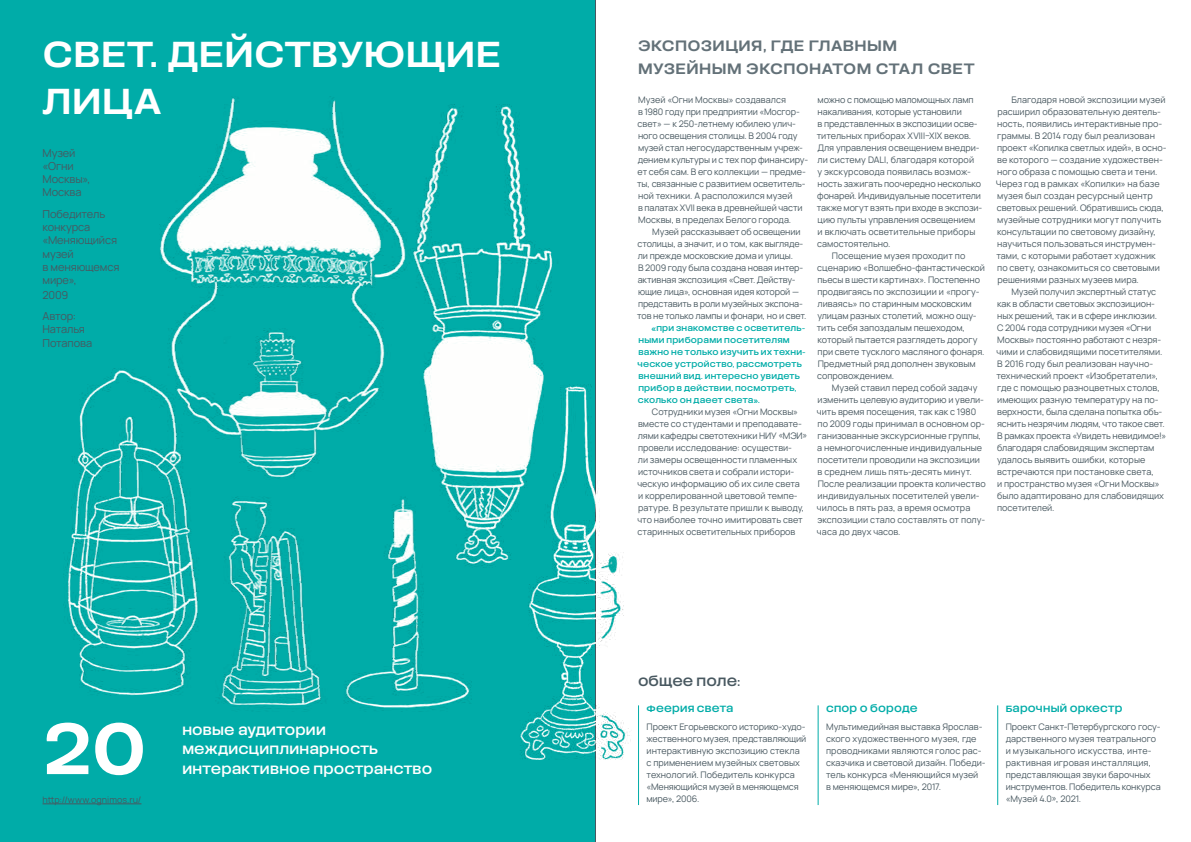
<style>
.page{position:relative;width:1191px;height:842px;background:#fff}
.page>*{position:absolute;margin:0;border:0;box-sizing:border-box;transform-origin:0 0}
.t1{font:72px "Easy Flex FP";color:#fff}
.t2{font:36px/47px "Easy Flex FP";letter-spacing:.01em;color:#fff}
.t3{font:15px/23px "Easy Flex FP";letter-spacing:.025em;color:#637178}
.t4{font:12px/19.7px "Easy Flex FP";letter-spacing:.015em;color:#fff}
.t5{font:12px "Easy Flex FP";letter-spacing:.005em;color:#485860}
.t6{font:11px/13.2px "Manrope";letter-spacing:-.01em;color:#485860}
.t7{font:9px/12px "Manrope";letter-spacing:-.005em;color:#485860}
.t8{font:9px "Easy Flex FP";letter-spacing:.02em;color:#00aca8}
.t9{font:7px/12px "Easy Flex FP";letter-spacing:.03em;color:#00aca8}
</style>
<div class="page">
<img style="left:0;top:0;width:999px;height:842px">
<h2 class="t2" style="left:43px;top:28px;width:460px">СВЕТ. ДЕЙСТВУЮЩИЕ<br>ЛИЦА</h2>
<p class="t6" style="left:43px;top:145px;width:50px">Музей «Огни<br>Москвы»,<br>Москва</p>
<p class="t6" style="left:43px;top:207px;width:78px">Победитель конкурса «Меняющийся музей<br>в меняющемся мире»,</p>
<p class="t6" style="left:43px;top:283px;width:35px;line-height:21.7px">2009<br>Автор:</p>
<p class="t6" style="left:43px;top:322px;width:51px">Наталья<br>Потапова</p>
<h1 class="t1" style="left:43px;top:697px;width:106px">20</h1>
<p class="t7" style="left:43px;top:793px;width:100px">http://www.ognimos.ru/</p>
<h3 class="t4" style="left:182px;top:720px;width:251px">новые аудитории междисциплинарность интерактивное пространство</h3>
<h3 class="t3" style="left:638px;top:33px;width:338px">ЭКСПОЗИЦИЯ, ГДЕ ГЛАВНЫМ<br>МУЗЕЙНЫМ ЭКСПОНАТОМ СТАЛ СВЕТ</h3>
<p class="t7" style="left:637px;top:94px;width:170px">Музей «Огни Москвы» создавался<br>в 1980 году при предприятии «Мосгор&shy;свет» — к 250-летнему юбилею улич&shy;ного освещения столицы. В 2004 году музей стал негосударственным учреж&shy;дением культуры и с тех пор финансиру-- ет себя сам. В его коллекции — предме&shy;ты, связанные с развитием осветитель&shy;ной техники. А расположился музей<br>в палатах XVII века в древней шей части Москвы, в пределах Белого города.</p>
<p class="t7" style="left:637px;top:226px;width:171px;text-indent:15px">Музей рассказывает об освещении столицы, а значит, и о том, как выгляде&shy;ли прежде московские дома и улицы.<br>В 2009 году была создана новая интер&shy;активная экспозиция «Свет. Деи-̆-ству&shy;ющие лица», основная идея которой — представить в роли музейных экспона&shy;тов не только лампы и фонари, но и свет.</p>
<p class="t9" style="left:637px;top:322px;width:169px;text-indent:14px">«При знакомстве с осветитель&shy;ными приборами посетителям важно не только изучить их техни&shy;ческое устройство, рассмотреть внешний вид. Интересно увидеть прибор в действии, посмотреть, сколько он даеет света».</p>
<p class="t7" style="left:637px;top:406px;width:171px;text-indent:15px">Сотрудники музея «Огни Москвы» вместе со студентами и преподавате&shy;лями кафедры светотехники НИУ «МЭИ» провели исследование: осуществи-<br>ли замеры освещенности пламенных источников света и собрали истори&shy;ческую информацию об их силе света и коррелированной цветовой темпе&shy;ратуре. В результате пришли к выводу, что наиболее точно имитировать свет старинных осветительных приборов</p>
<p class="t7" style="left:817px;top:94px;width:158px">можно с помощью маломощных ламп</p>
<p class="t7" style="left:817px;top:106px;width:146px">накаливания, которые установили</p>
<p class="t7" style="left:817px;top:118px;width:162px">в представленных в экспозиции осве-</p>
<p class="t7" style="left:816px;top:130px;width:156px">тительных приборах XVIII–XIX веков.</p>
<p class="t7" style="left:817px;top:142px;width:164px">Для управления освещением внедри-</p>
<p class="t7" style="left:817px;top:154px;width:155px">ли систему DALI, благодаря которой</p>
<p class="t7" style="left:817px;top:166px;width:155px">у экскурсовода появилась возмож-</p>
<p class="t7" style="left:817px;top:178px;width:165px">ность зажигать поочередно несколько</p>
<p class="t7" style="left:817px;top:190px;width:165px">фонарей . Индивидуальные посетители</p>
<p class="t7" style="left:816px;top:202px;width:167px">также могут взять при входе в экспози-</p>
<p class="t7" style="left:817px;top:214px;width:159px">цию пульты управления освещением</p>
<p class="t7" style="left:817px;top:226px;width:159px">и включать осветительные приборы</p>
<p class="t7" style="left:817px;top:238px;width:75px">самостоятельно.</p>
<p class="t7" style="left:832px;top:250px;width:135px">Посещение музея проходит по</p>
<p class="t7" style="left:817px;top:261px;width:169px">сценарию «Волшебно-фантастической</p>
<p class="t7" style="left:817px;top:273px;width:164px">пьесы в шести картинах». Постепенно</p>
<p class="t7" style="left:817px;top:285px;width:164px">продвигаясь по экспозиции и «прогу-</p>
<p class="t7" style="left:817px;top:297px;width:156px">ливаясь» по старинным московским</p>
<p class="t7" style="left:817px;top:309px;width:161px">улицам разных столетий , можно ощу-</p>
<p class="t7" style="left:816px;top:321px;width:150px">тить себя запоздалым пешеходом,</p>
<p class="t7" style="left:817px;top:333px;width:161px">который пытается разглядеть дорогу</p>
<p class="t7" style="left:817px;top:345px;width:168px">при свете тусклого масляного фонаря.</p>
<p class="t7" style="left:817px;top:357px;width:159px">Предметный ряд дополнен звуковым</p>
<p class="t7" style="left:817px;top:369px;width:78px">сопровождением.</p>
<p class="t7" style="left:832px;top:381px;width:147px">Музей ставил перед собой задачу</p>
<p class="t7" style="left:817px;top:393px;width:168px">изменить целевую аудиторию и увели-</p>
<p class="t7" style="left:817px;top:405px;width:161px">чить время посещения, так как с 1980</p>
<p class="t7" style="left:817px;top:417px;width:169px">по 2009 годы принимал в основном ор-</p>
<p class="t7" style="left:817px;top:429px;width:165px">ганизованные экскурсионные группы,</p>
<p class="t7" style="left:817px;top:441px;width:166px">а немногочисленные индивидуальные</p>
<p class="t7" style="left:817px;top:453px;width:164px">посетители проводили на экспозиции</p>
<p class="t7" style="left:817px;top:465px;width:156px">в среднем лишь пять-десять минут.</p>
<p class="t7" style="left:817px;top:477px;width:169px">После реализации проекта количество</p>
<p class="t7" style="left:817px;top:489px;width:164px">индивидуальных посетителей увели-</p>
<p class="t7" style="left:817px;top:501px;width:155px">чилось в пять раз, а время осмотра</p>
<p class="t7" style="left:817px;top:513px;width:169px">экспозиции стало составлять от полу-</p>
<p class="t7" style="left:817px;top:525px;width:85px">часа до двух часов.</p>
<p class="t7" style="left:996px;top:93px;width:171px;text-indent:16px">Благодаря новой экспозиции музей расширил образовательную деятель&shy;ность, появились интерактивные про&shy;граммы. В 2014 году был реализован проект «Копилка светлых идей», в осно&shy;ве которого — создание художествен&shy;ного образа с помощью света и тени.<br>Через год в рамках «Копилки» на базе музея был создан ресурсный центр световых решений. Обратившись сюда, музейные сотрудники могут получить консультации по световому дизайну, научиться пользоваться инструмен&shy;тами, с которыми работает художник по свету, ознакомиться со световыми решениями разных музеев мира.</p>
<p class="t7" style="left:996px;top:285px;width:171px;text-indent:15px">Музей получил экспертный статус как в области световых экспозицион&shy;ных решений, так и в сфере инклюзии.<br>С 2004 года сотрудники музея «Огни Москвы» постоянно работают с незря&shy;чими и слабовидящими посетителями.<br>В 2016 году был реализован научно&shy;технический проект «Изобретатели», где с помощью разноцветных столов, имеющих разную температуру на по&shy;верхности, была сделана попытка объ&shy;яснить незрячим людям, что такое свет.<br>В рамках проекта «Увидеть невидимое!» благодаря слабовидящим экспертам удалось выявить ошибки, которые встречаются при постановке света,<br>и пространство музея «Огни Москвы» было адаптировано для слабовидящих посетителей .</p>
<h3 class="t5" style="left:638px;top:673px;width:103px">Общее поле:</h3>
<p class="t8" style="left:646px;top:702px;width:88px">Феерия света</p>
<p class="t7" style="left:646px;top:720px;width:161px">Проект Егорьевского историко-худо&shy;жественного музея, представляющий интерактивную экспозицию стекла с применением музейных световых технологий. Победитель конкурса «Меняющийся музей в меняющемся мире», 2006.</p>
<p class="t8" style="left:826px;top:702px;width:93px">Спор о бороде</p>
<p class="t7" style="left:826px;top:720px;width:161px">Мультимедийная выставка Ярослав&shy;ского художественного музея, где проводниками являются голос рас&shy;сказчика и световой дизайн. Победи&shy;тель конкурса «Меняющийся музей<br>в меняющемся мире», 2017.</p>
<p class="t8" style="left:1005px;top:702px;width:118px">Барочный оркестр</p>
<p class="t7" style="left:1005px;top:720px;width:157px">Проект Санкт-Петербургского госу&shy;дарственного музея театрального и музыкального искусства, инте&shy;рактивная игровая инсталляция, представляющая звуки барочных инструментов. Победитель конкурса «Музей 4.0», 2021.</p>
</div>
